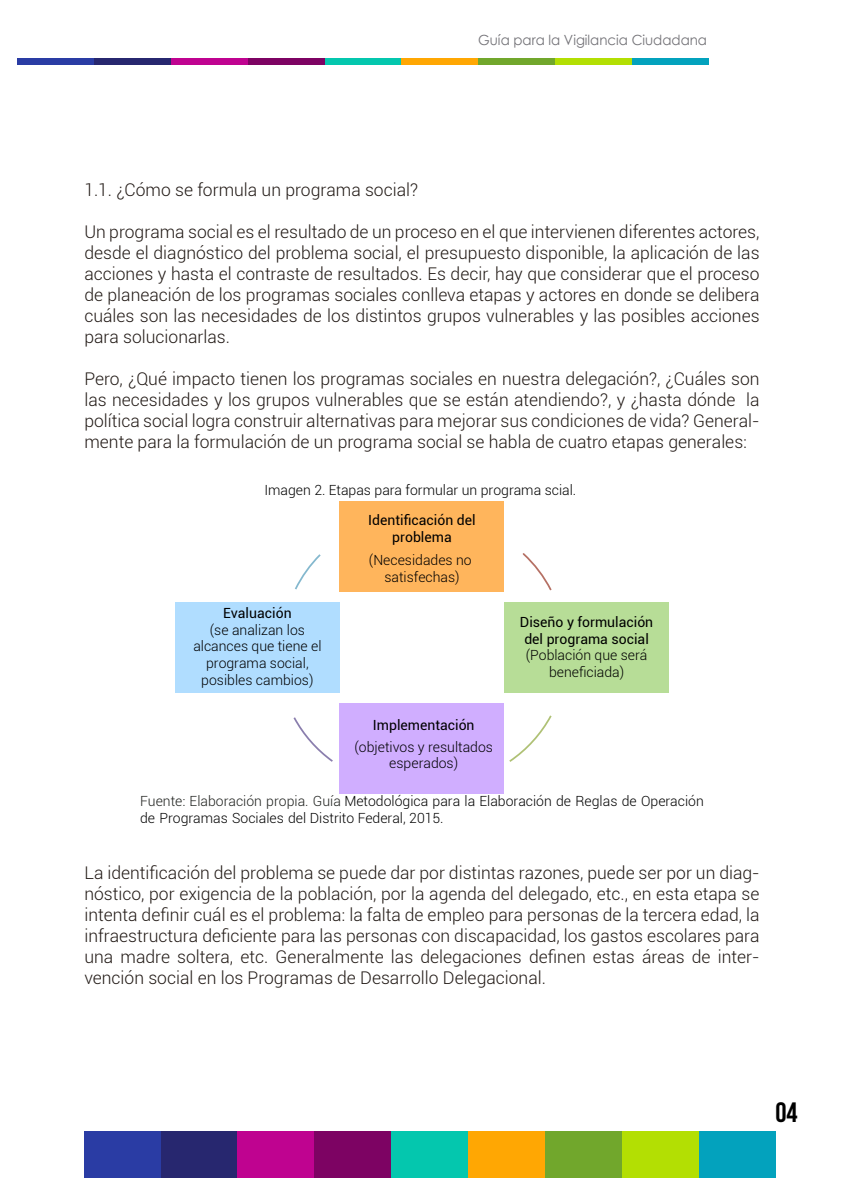
<style>
.page{position:relative;width:844px;height:1191px;background:#fff}
.page>*{position:absolute;margin:0;border:0;box-sizing:border-box;transform-origin:0 0}
.t1{font:28px "Bebas Neue";color:#000}
.t2{font:300 17.5px/21px "Roboto";color:#211915;text-align:justify}
.t3{font:300 14px/16.8px "Roboto";color:#000;text-align:center}
.t4{font:14px/16.8px "Roboto";color:#000;text-align:center}
.t5{font:14px "Century Gothic";color:#727176;scale:.95 1}
.s1{color:#1e201d}
</style>
<div class="page">
<div style="left:84px;top:1131px;width:77px;height:46px;background:#2a3ca4"></div>
<div style="left:161px;top:1131px;width:76px;height:46px;background:#27276f"></div>
<div style="left:237px;top:1131px;width:77px;height:46px;background:#bf0390"></div>
<div style="left:314px;top:1131px;width:77px;height:46px;background:#7d0363"></div>
<div style="left:391px;top:1131px;width:77px;height:46px;background:#04c7ae"></div>
<div style="left:698px;top:1131px;width:77px;height:46px;background:#03a2bd"></div>
<div style="left:621px;top:1131px;width:77px;height:46px;background:#b3df03"></div>
<div style="left:544px;top:1131px;width:77px;height:46px;background:#71a72c"></div>
<div style="left:468px;top:1131px;width:76px;height:46px;background:#ffa703"></div>
<div style="left:17px;top:58px;width:77px;height:7px;background:#2a3ca4"></div>
<div style="left:94px;top:58px;width:77px;height:7px;background:#27276f"></div>
<div style="left:171px;top:58px;width:77px;height:7px;background:#bf0390"></div>
<div style="left:248px;top:58px;width:76px;height:7px;background:#7d0363"></div>
<div style="left:324px;top:58px;width:77px;height:7px;background:#04c7ae"></div>
<div style="left:631px;top:58px;width:77px;height:7px;background:#03a2bd"></div>
<div style="left:555px;top:58px;width:76px;height:7px;background:#b3df03"></div>
<div style="left:478px;top:58px;width:77px;height:7px;background:#71a72c"></div>
<div style="left:401px;top:58px;width:77px;height:7px;background:#ffa703"></div>
<svg style="left:522px;top:553px;width:30px;height:38px"></svg>
<svg style="left:509px;top:715px;width:43px;height:47px"></svg>
<svg style="left:293px;top:717px;width:40px;height:45px"></svg>
<svg style="left:295px;top:554px;width:26px;height:36px"></svg>
<div style="left:340px;top:501px;width:164px;height:91px;background:#ffb55c"></div>
<div style="left:340px;top:702px;width:164px;height:91px;background:#d0aeff"></div>
<div style="left:176px;top:602px;width:164px;height:91px;background:#b0ddff"></div>
<div style="left:504px;top:602px;width:163px;height:91px;background:#b7dd97"></div>
<p class="t5" style="left:478px;top:31px;width:242px">Guía para la Vigilancia Ciudadana</p>
<p class="t2" style="left:84px;top:178px;width:335px">1.1. ¿Cómo se formula un programa social?</p>
<p class="t2" style="left:84px;top:220px;width:676px">Un programa social es el resultado de un proceso en el que intervienen diferentes actores, desde el diagnóstico del problema social, el presupuesto disponible, la aplicación de las acciones y hasta el contraste de resultados. Es decir, hay que considerar que el proceso de planeación de los programas sociales conlleva etapas y actores en donde se delibera cuáles son las necesidades de los distintos grupos vulnerables y las posibles acciones para solucionarlas.</p>
<p class="t2" style="left:84px;top:367px;width:676px">Pero, ¿Qué impacto tienen los programas sociales en nuestra delegación?, ¿Cuáles son las necesidades y los grupos vulnerables que se están atendiendo?, y ¿hasta dónde la política social logra construir alternativas para mejorar sus condiciones de vida? General&shy;mente para la formulación de un programa social se habla de cuatro etapas generales:</p>
<p class="t3" style="left:264px;top:481px;width:313px">Imagen 2. Etapas para formular un programa scial.</p>
<p class="t4" style="left:223px;top:604px;width:70px">Evaluación</p>
<p class="t3" style="left:193px;top:621px;width:130px">(se analizan los alcances que tiene el programa social, posibles cambios)</p>
<p class="t4" style="left:368px;top:511px;width:109px">Identificación del problema</p>
<p class="t3" style="left:369px;top:551px;width:104px">(Necesidades no satisfechas)</p>
<p class="t4" style="left:373px;top:716px;width:103px">Implementación</p>
<p class="t3" style="left:354px;top:738px;width:140px">(objetivos y resultados esperados)</p>
<p class="t4" style="left:520px;top:613px;width:135px">Diseño y formulación del programa social</p>
<p class="t3" style="left:525px;top:646px;width:123px">(Población que será beneficiada)</p>
<p class="t3" style="left:140px;top:792px;width:565px;text-align:left"><span class="s1">Fuente: Elaboración propia. Guía</span> Metodológica para la Elaboración de Reglas de Operación de Programas Sociales del Distrito Federal, 2015.</p>
<p class="t2" style="left:84px;top:861px;width:676px">La identificación del problema se puede dar por distintas razones, puede ser por un diag&shy;nóstico, por exigencia de la población, por la agenda del delegado, etc., en esta etapa se intenta definir cuál es el problema: la falta de empleo para personas de la tercera edad, la infraestructura deficiente para las personas con discapacidad, los gastos escolares para una madre soltera, etc. Generalmente las delegaciones definen estas áreas de inter&shy;vención social en los Programas de Desarrollo Delegacional.</p>
<h1 class="t1" style="left:775px;top:1097px;width:24px">04</h1>
</div>
